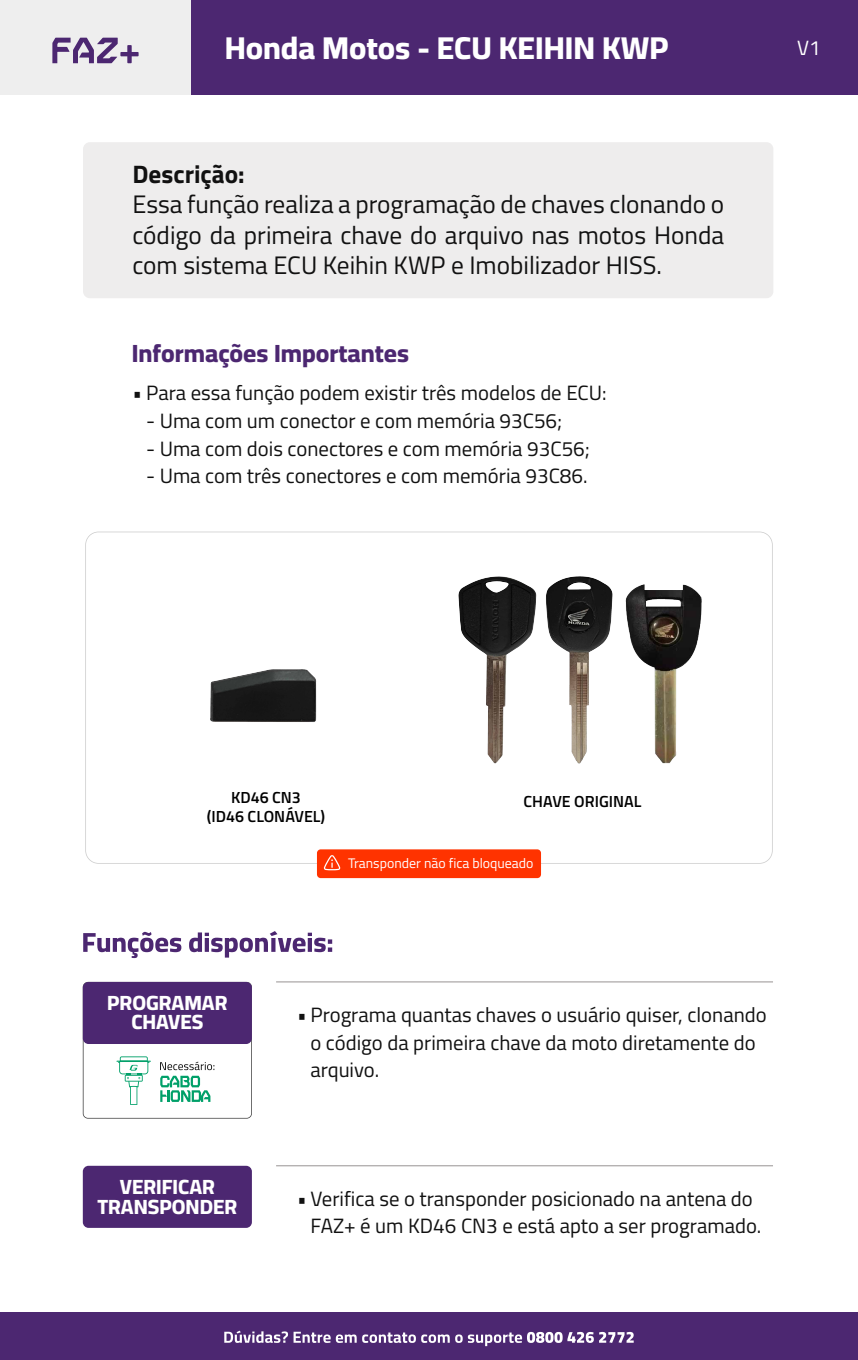
<style>
.page{position:relative;width:858px;height:1360px;background:#fff}
.page>*{position:absolute;margin:0;border:0;box-sizing:border-box;transform-origin:0 0}
.t1{font:800 31.8px "Cairo";color:#fff}
.t2{font:25.28px/30.4px "Cairo";color:#111;text-align:justify}
.t3{font:700 25.28px "Cairo";color:#111}
.t4{font:800 25.05px "Cairo";color:#4c2771}
.t5{font:20.7px/27.6px "Cairo";color:#111}
.t6{font:800 20.7px/18.8px "Cairo";color:#fff;text-align:center}
.t7{font:20.62px "Cairo";color:#fff}
.t8{font:600 16.05px/19.3px "Cairo";color:#000;text-align:center}
.t9{font:13.88px "Cairo";color:#fff}
</style>
<div class="page">
<div style="left:83px;top:142px;width:690px;height:156px;background:#eeeded;border-radius:7px"></div>
<div style="left:191px;top:0;width:666px;height:94px;background:#4c2771"></div>
<div style="left:0;top:0;width:191px;height:94px;background:#eee"></div>
<svg style="left:52px;top:38px;width:87px;height:25px"></svg>
<svg style="left:83px;top:931px;width:249px;height:27px"></svg>
<hr style="left:276px;top:981px;width:497px;height:1px;background:#979393">
<svg style="left:85px;top:531px;width:687px;height:332px"></svg>
<div style="left:0;top:1312px;width:857px;height:48px;background:#4c2771"></div>
<svg style="left:224px;top:1330px;width:409px;height:16px"></svg>
<div style="left:317px;top:849px;width:224px;height:29px;background:#f30;border-radius:4px"></div>
<svg style="left:323px;top:855px;width:17px;height:15px"></svg>
<img style="left:199px;top:626px;width:143px;height:143px">
<img style="left:433px;top:536px;width:122px;height:256px">
<img style="left:528px;top:531px;width:110px;height:258px">
<img style="left:622px;top:578px;width:85px;height:186px">
<svg style="left:83px;top:982px;width:169px;height:136px"></svg>
<div style="left:83px;top:982px;width:169px;height:62px;background:#4c2771;border-radius:6px"></div>
<hr style="left:276px;top:1165px;width:497px;height:1px;background:#979393">
<div style="left:83px;top:1165px;width:169px;height:63px;background:#4c2771;border-radius:6px"></div>
<h1 class="t1" style="left:225px;top:24px;width:445px">Honda Motos - ECU KEIHIN KWP</h1>
<p class="t7" style="left:797px;top:33px;width:25px">V1</p>
<p class="t3" style="left:132px;top:153px;width:114px">Descrição:</p>
<p class="t2" style="left:132px;top:189px;width:593px">Essa função realiza a programação de chaves clonando o código da primeira chave do arquivo nas motos Honda com sistema ECU Keihin KWP e Imobilizador HISS.</p>
<p class="t4" style="left:132px;top:335px;width:279px">Informações Importantes</p>
<p class="t5" style="left:133px;top:379px;width:475px">• Para essa função podem existir três modelos de ECU:</p>
<p class="t5" style="left:146px;top:407px;width:417px">- Uma com um conector e com memória 93C56;</p>
<p class="t5" style="left:146px;top:435px;width:445px">- Uma com dois conectores e com memória 93C56;</p>
<p class="t5" style="left:146px;top:462px;width:443px">- Uma com três conectores e com memória 93C86.</p>
<p class="t8" style="left:207px;top:788px;width:120px">KD46 CN3<br>(ID46 CLONÁVEL)</p>
<p class="t8" style="left:523px;top:792px;width:119px">CHAVE ORIGINAL</p>
<p class="t9" style="left:348px;top:853px;width:187px">Transponder não fica bloqueado</p>
<p class="t6" style="left:107px;top:994px;width:122px">PROGRAMAR<br>CHAVES</p>
<p class="t6" style="left:97px;top:1177px;width:141px;line-height:20.2px">VERIFICAR<br>TRANSPONDER</p>
<p class="t5" style="left:310px;top:1001px;width:457px;text-indent:-13px">• Programa quantas chaves o usuário quiser, clonando o código da primeira chave da moto diretamente do arquivo.</p>
<p class="t5" style="left:310px;top:1185px;width:452px;text-indent:-13px">• Verifica se o transponder posicionado na antena do<br>FAZ+ é um KD46 CN3 e está apto a ser programado.</p>
</div>
